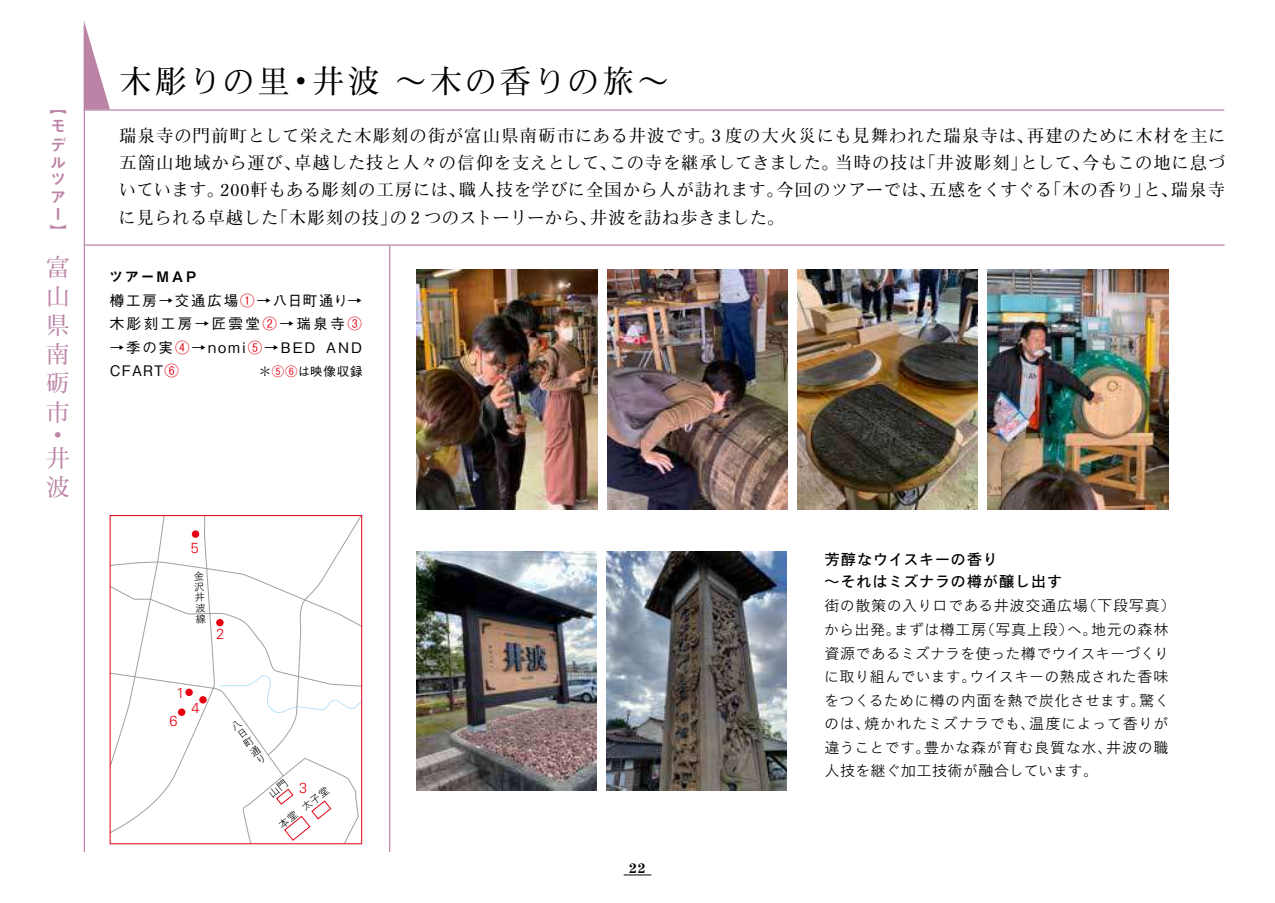
<style>
.page{position:relative;width:1275px;height:903px;background:#fff}
.page>*{position:absolute;margin:0;border:0;box-sizing:border-box;transform-origin:0 0}
.t1{font:500 32.2px "Iwa Min Pro";letter-spacing:.08em;color:#000}
.t2{font:500 24.15px/29.1px "Iwa Min Pro";color:#bb84a6;text-align:justify}
.t3{font:500 17.32px/27.3px "Iwa Min Pro";letter-spacing:.025em;color:#000;text-align:justify}
.t4{font:16.1px/18px "Midashi Go Pro MB31";color:#bb84a6}
.t5{font:14.88px/22.4px "Iwa O Go Pro Db";letter-spacing:.07em;color:#000}
.t6{font:300 14.53px/23.6px "Iwa O Go Pro";letter-spacing:.065em;color:#000}
.t7{font:500 14.53px/23.6px "Gothic BBB Pro";letter-spacing:.135em;color:#000}
.t8{font:14.53px "Midashi Go Pro MB31";letter-spacing:.105em;color:#000}
.t9{font:300 14.53px "Iwa O Go Pro";color:#e60012}
.t10{font:700 13.65px "Century 725 BT";color:#000}
.t11{font:500 12.42px "Gothic BBB Pro";letter-spacing:.075em;color:#000}
.t12{font:300 9.97px/10.7px "Iwa O Go Pro";color:#000;text-align:justify}
.s1{color:#e60012}
.s2{font-family:"Iwa O Go Pro";font-weight:300}
</style>
<div class="page">
<svg style="left:624px;top:875px;width:27px;height:1px"></svg>
<hr style="left:84px;top:244px;width:1140px;height:2px;background:#bb84a6">
<img style="left:417px;top:551px;width:179px;height:240px">
<img style="left:607px;top:551px;width:179px;height:240px">
<img style="left:607px;top:269px;width:180px;height:241px">
<img style="left:988px;top:269px;width:180px;height:241px">
<img style="left:417px;top:269px;width:180px;height:241px">
<img style="left:797px;top:269px;width:181px;height:241px">
<svg style="left:112px;top:517px;width:248px;height:325px"></svg>
<div style="left:110px;top:515px;width:252px;height:329px;border:1px solid #e60012"></div>
<hr style="left:84px;top:26px;width:1px;height:826px;background:#bb84a6">
<hr style="left:84px;top:109px;width:1140px;height:2px;background:#bb84a6">
<svg style="left:84px;top:21px;width:26px;height:88px"></svg>
<hr style="left:389px;top:246px;width:1px;height:606px;background:#bb84a6">
<div style="left:178px;top:708px;width:7px;height:8px;background:#e60012;border-radius:50%"></div>
<div style="left:185px;top:689px;width:8px;height:7px;background:#e60012;border-radius:50%"></div>
<div style="left:192px;top:530px;width:7px;height:8px;background:#e60012;border-radius:50%"></div>
<div style="left:199px;top:696px;width:8px;height:7px;background:#e60012;border-radius:50%"></div>
<div style="left:216px;top:619px;width:8px;height:7px;background:#e60012;border-radius:50%"></div>
<svg style="left:268px;top:779px;width:64px;height:62px"></svg>
<p class="t4" style="left:50px;top:96px;width:18px">【モデルツアー】</p>
<h2 class="t2" style="left:46px;top:252px;width:25px">富山県南砺市</h2>
<h2 class="t2" style="left:46px;top:423px;width:25px;line-height:22.9px">・井</h2>
<h2 class="t2" style="left:46px;top:472px;width:25px">波</h2>
<h1 class="t1" style="left:119px;top:60px;width:551px">木彫りの里・井波 ～木の香りの旅～</h1>
<p class="t3" style="left:119px;top:121px;width:1108px">瑞泉寺の門前町として栄えた木彫刻の街が富山県南砺市にある井波です。３度の大火災にも見舞われた瑞泉寺は、再建のために木材を主に五箇山地域から運び、卓越した技と人々の信仰を支えとして、この寺を継承してきました。当時の技は「井波彫刻」として、今もこの地に息づいています。200軒もある彫刻の工房には、職人技を学びに全国から人が訪れます。今回のツアーでは、五感をくすぐる「木の香り」と、瑞泉寺に見られる卓越した「木彫刻の技」の２つのストーリーから、井波を訪ね歩きました。</p>
<p class="t8" style="left:109px;top:265px;width:89px">ツアーMAP</p>
<p class="t7" style="left:110px;top:286px;width:254px">樽工房→交通広場<span class="s1">①</span>→八日町通り→木彫刻工房→匠雲堂<span class="s1">②</span>→瑞泉寺<span class="s1">③</span></p>
<p class="t7" style="left:110px;top:334px;width:254px">→季の実<span class="s1">④</span>→nomi<span class="s1">⑤</span>→BED AND<br>CFART<span class="s1">⑥</span></p>
<p class="t11" style="left:259px;top:361px;width:105px"><span class="s2">＊</span><span class="s1">⑤⑥</span>は映像収録</p>
<p class="t9" style="left:191px;top:538px;width:10px">5</p>
<p class="t12" style="left:194px;top:570px;width:6px;rotate:-3deg">金沢井波線</p>
<p class="t9" style="left:216px;top:624px;width:10px">2</p>
<p class="t9" style="left:176px;top:682px;width:10px">1</p>
<p class="t9" style="left:169px;top:711px;width:10px">6</p>
<p class="t9" style="left:191px;top:697px;width:10px">4</p>
<p class="t12" style="left:229px;top:723px;width:6px;rotate:-36deg">八日町通り</p>
<p class="t9" style="left:299px;top:778px;width:10px">3</p>
<p class="t10" style="left:630px;top:860px;width:17px">22</p>
<p class="t5" style="left:825px;top:547px;width:239px">芳醇なウイスキーの香り<br>～それはミズナラの樽が醸し出す</p>
<p class="t6" style="left:824px;top:594px;width:353px">街の散策の入り口である井波交通広場（下段写真）から出発。まずは樽工房（写真上段）へ。地元の森林資源であるミズナラを使った樽でウイスキーづくりに取り組んでいます。ウイスキーの熟成された香味をつくるために樽の内面を熱で炭化させます。驚くのは、焼かれたミズナラでも、温度によって香りが違うことです。豊かな森が育む良質な水、井波の職人技を継ぐ加工技術が融合しています。</p>
</div>
